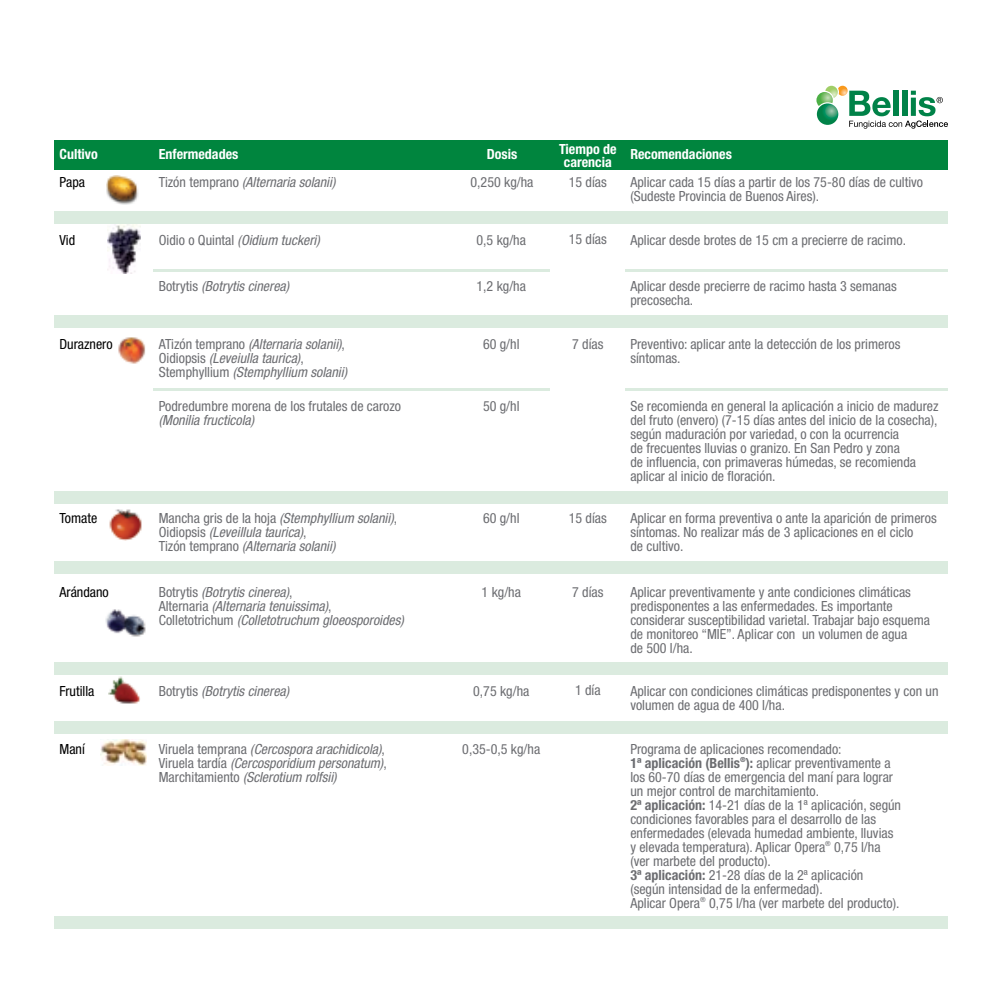
<style>
.page{position:relative;width:1006px;height:984px;background:#fff}
.page>*{position:absolute;margin:0;border:0;box-sizing:border-box;transform-origin:0 0}
.t1{font:condensed 14px/14px "Helvetica Neue LT Pro";color:#6c6d71}
.t2{font:italic condensed 14px/14px "Helvetica Neue LT Pro";color:#6c6d71}
.t3{font:700 condensed 14px/13.3px "Helvetica Neue";color:#fff;text-align:center}
.t4{font:condensed 14px "Helvetica Neue LT Pro";color:#000}
.s1{font-style:normal}
.s2{font-weight:700}
</style>
<div class="page">
<img style="left:105px;top:609px;width:41px;height:28px">
<div style="left:55px;top:491px;width:892px;height:13px;background:#dbebdf"></div>
<div style="left:55px;top:316px;width:892px;height:12px;background:#dbebdf"></div>
<div style="left:55px;top:140px;width:892px;height:30px;background:#00853e"></div>
<hr style="left:154px;top:269px;width:396px;height:3px;background:#dbebdf">
<hr style="left:625px;top:269px;width:323px;height:3px;background:#dbebdf">
<hr style="left:154px;top:388px;width:396px;height:3px;background:#dbebdf">
<hr style="left:625px;top:388px;width:322px;height:3px;background:#dbebdf">
<img style="left:107px;top:175px;width:32px;height:29px">
<img style="left:118px;top:337px;width:28px;height:27px">
<img style="left:107px;top:225px;width:33px;height:49px">
<div style="left:55px;top:211px;width:892px;height:13px;background:#dbebdf"></div>
<div style="left:55px;top:663px;width:892px;height:12px;background:#dbebdf"></div>
<img style="left:101px;top:739px;width:45px;height:26px">
<div style="left:55px;top:721px;width:892px;height:13px;background:#dbebdf"></div>
<div style="left:55px;top:917px;width:892px;height:12px;background:#dbebdf"></div>
<img style="left:108px;top:676px;width:32px;height:28px">
<img style="left:109px;top:509px;width:33px;height:32px">
<div style="left:55px;top:561px;width:892px;height:13px;background:#dbebdf"></div>
<svg style="left:816px;top:86px;width:131px;height:43px"></svg>
<p class="t3" style="left:159px;top:147px;width:81px">Enfermedades</p>
<p class="t3" style="left:486px;top:147px;width:32px">Dosis</p>
<p class="t3" style="left:559px;top:142px;width:59px">Tiempo de carencia</p>
<p class="t3" style="left:59px;top:147px;width:40px">Cultivo</p>
<p class="t3" style="left:630px;top:147px;width:103px">Recomendaciones</p>
<p class="t4" style="left:59px;top:174px;width:27px">Papa</p>
<p class="t2" style="left:159px;top:176px;width:178px"><span class="s1">Tizón temprano</span> (Alternaria solanii)</p>
<p class="t1" style="left:470px;top:175px;width:64px">0,250 kg/ha</p>
<p class="t1" style="left:568px;top:175px;width:40px">15 días</p>
<p class="t1" style="left:630px;top:175px;width:294px">Aplicar cada 15 días a partir de los 75-80 días de cultivo (Sudeste Provincia de Buenos Aires).</p>
<p class="t1" style="left:568px;top:232px;width:40px">15 días</p>
<p class="t4" style="left:59px;top:232px;width:17px">Vid</p>
<p class="t2" style="left:159px;top:233px;width:162px"><span class="s1">Oidio o Quintal</span> (Oidium tuckeri)</p>
<p class="t1" style="left:476px;top:233px;width:51px">0,5 kg/ha</p>
<p class="t1" style="left:630px;top:233px;width:277px">Aplicar desde brotes de 15 cm a precierre de racimo.</p>
<p class="t1" style="left:630px;top:279px;width:268px">Aplicar desde precierre de racimo hasta 3 semanas precosecha.</p>
<p class="t2" style="left:159px;top:280px;width:132px"><span class="s1">Botrytis</span> (Botrytis cinerea)</p>
<p class="t1" style="left:476px;top:279px;width:51px">1,2 kg/ha</p>
<p class="t4" style="left:59px;top:336px;width:55px">Duraznero</p>
<p class="t2" style="left:159px;top:338px;width:190px"><span class="s1">ATizón temprano</span> (Alternaria solanii)<span class="s1">,<br>Oidiopsis</span> (Leveiulla taurica)<span class="s1">,<br>Stemphyllium</span> (Stemphyllium solanii)</p>
<p class="t1" style="left:483px;top:337px;width:38px">60 g/hl</p>
<p class="t1" style="left:572px;top:337px;width:33px">7 días</p>
<p class="t1" style="left:630px;top:337px;width:271px">Preventivo: aplicar ante la detección de los primeros síntomas.</p>
<p class="t1" style="left:159px;top:399px;width:244px">Podredumbre morena de los frutales de carozo</p>
<p class="t2" style="left:159px;top:413px;width:97px">(Monilia fructicola)</p>
<p class="t1" style="left:483px;top:399px;width:38px">50 g/hl</p>
<p class="t1" style="left:630px;top:399px;width:310px">Se recomienda en general la aplicación a inicio de madurez del fruto (envero) (7-15 días antes del inicio de la cosecha), según maduración por variedad, o con la ocurrencia<br>de frecuentes lluvias o granizo. En San Pedro y zona<br>de influencia, con primaveras húmedas, se recomienda aplicar al inicio de floración.</p>
<p class="t4" style="left:59px;top:510px;width:39px">Tomate</p>
<p class="t2" style="left:159px;top:511px;width:240px"><span class="s1">Mancha gris de la hoja</span> (Stemphyllium solanii)<span class="s1">,<br>Oidiopsis</span> (Leveillula taurica)<span class="s1">,<br>Tizón temprano</span> (Alternaria solanii)</p>
<p class="t1" style="left:483px;top:511px;width:38px">60 g/hl</p>
<p class="t1" style="left:630px;top:511px;width:308px">Aplicar en forma preventiva o ante la aparición de primeros síntomas. No realizar más de 3 aplicaciones en el ciclo<br>de cultivo.</p>
<p class="t1" style="left:568px;top:511px;width:40px">15 días</p>
<p class="t1" style="left:572px;top:584px;width:33px">7 días</p>
<p class="t4" style="left:59px;top:583px;width:51px">Arándano</p>
<p class="t2" style="left:159px;top:585px;width:246px"><span class="s1">Botrytis</span> (Botrytis cinerea)<span class="s1">,<br>Alternaria</span> (Alternaria tenuissima)<span class="s1">,<br>Colletotrichum</span> (Colletotruchum gloeosporoides)</p>
<p class="t1" style="left:481px;top:584px;width:41px">1 kg/ha</p>
<p class="t1" style="left:630px;top:584px;width:301px">Aplicar preventivamente y ante condiciones climáticas predisponentes a las enfermedades. Es importante considerar susceptibilidad varietal. Trabajar bajo esquema de monitoreo “MIE”. Aplicar con un volumen de agua<br>de 500 l/ha.</p>
<p class="t1" style="left:575px;top:683px;width:27px">1 día</p>
<p class="t4" style="left:59px;top:682px;width:36px">Frutilla</p>
<p class="t2" style="left:159px;top:684px;width:132px"><span class="s1">Botrytis</span> (Botrytis cinerea)</p>
<p class="t1" style="left:473px;top:683px;width:58px">0,75 kg/ha</p>
<p class="t1" style="left:630px;top:683px;width:309px">Aplicar con condiciones climáticas predisponentes y con un volumen de agua de 400 l/ha.</p>
<p class="t4" style="left:59px;top:740px;width:27px">Maní</p>
<p class="t2" style="left:159px;top:742px;width:229px"><span class="s1">Viruela temprana</span> (Cercospora arachidicola)<span class="s1">,<br>Viruela tardía</span> (Cercosporidium personatum)<span class="s1">,<br>Marchitamiento</span> (Sclerotium rolfsii)</p>
<p class="t1" style="left:462px;top:741px;width:79px">0,35-0,5 kg/ha</p>
<p class="t1" style="left:630px;top:741px;width:272px">Programa de aplicaciones recomendado:<br><span class="s2">1ª aplicación (Bellis</span><sup>®</sup><span class="s2">):</span> aplicar preventivamente a los 60-70 días de emergencia del maní para lograr un mejor control de marchitamiento.<br><span class="s2">2ª aplicación:</span> 14-21 días de la 1ª aplicación, según condiciones favorables para el desarrollo de las enfermedades (elevada humedad ambiente, lluvias y elevada temperatura). Aplicar Opera<sup>®</sup> 0,75 l/ha (ver marbete del producto).<br><span class="s2">3ª aplicación:</span> 21-28 días de la 2ª aplicación (según intensidad de la enfermedad).<br>Aplicar Opera<sup>®</sup> 0,75 l/ha (ver marbete del producto).</p>
</div>
